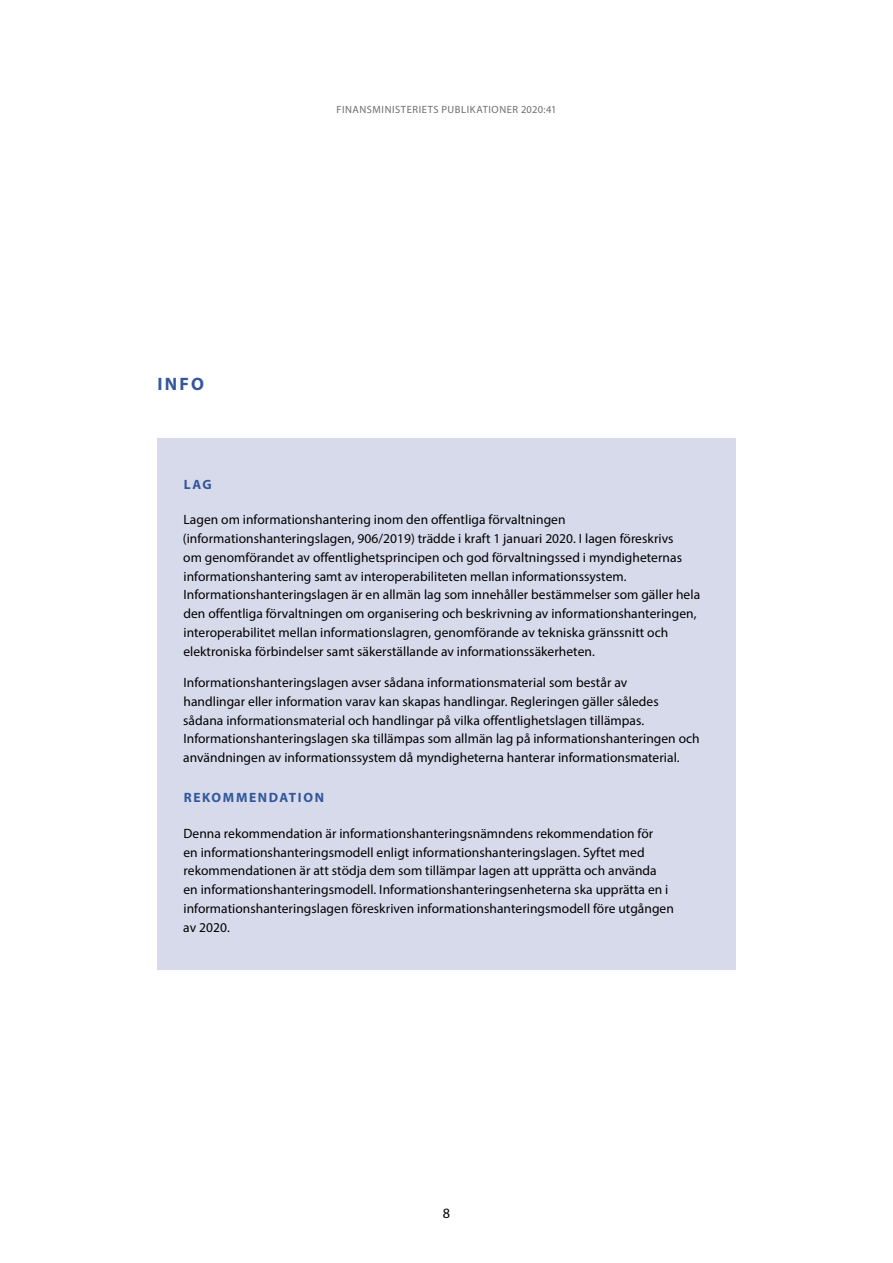
<style>
.page{position:relative;width:893px;height:1263px;background:#fff}
.page>*{position:absolute;margin:0;border:0;box-sizing:border-box;transform-origin:0 0}
.esipuheots__sisällys{font:700 18px "Myriad Pro";color:#33579a}
.t1{font:14.25px "Myriad Pro";color:#000}
.Laatikkoteksti{font:13.5px/18.8px "Myriad Pro";letter-spacing:.005em;color:#000}
.laatikko-otsikko{font:700 13.5px "Myriad Pro";letter-spacing:.12em;color:#33579a}
.t2{font:10.5px "Myriad Pro";letter-spacing:.055em;color:#6e6e6d}
</style>
<div class="page">
<div style="left:157px;top:438px;width:579px;height:531px;background:#d7daeb"></div>
<p class="esipuheots__sisällys" style="left:158px;top:372px;width:48px">INFO</p>
<p class="t2" style="left:337px;top:103px;width:221px">FINANSMINISTERIETS PUBLIKATIONER 2020:41</p>
<p class="laatikko-otsikko" style="left:184px;top:475px;width:29px">LAG</p>
<p class="Laatikkoteksti" style="left:183px;top:510px;width:519px">Lagen om informationshantering inom den offentliga förvaltningen (informationshanteringslagen, 906/2019) trädde i kraft 1 januari 2020. I lagen föreskrivs<br>om genomförandet av offentlighetsprincipen och god förvaltningssed i myndigheternas informationshantering samt av interoperabiliteten mellan informationssystem.<br>Informationshanteringslagen är en allmän lag som innehåller bestämmelser som gäller hela den offentliga förvaltningen om organisering och beskrivning av informationshanteringen, interoperabilitet mellan informationslagren, genomförande av tekniska gränssnitt och elektroniska förbindelser samt säkerställande av informationssäkerheten.</p>
<p class="Laatikkoteksti" style="left:183px;top:673px;width:518px">Informationshanteringslagen avser sådana informationsmaterial som består av<br>handlingar eller information varav kan skapas handlingar. Regleringen gäller således sådana informationsmaterial och handlingar på vilka offentlighetslagen tillämpas.<br>Informationshanteringslagen ska tillämpas som allmän lag på informationshanteringen och användningen av informationssystem då myndigheterna hanterar informationsmaterial.</p>
<p class="laatikko-otsikko" style="left:184px;top:789px;width:142px">REKOMMENDATION</p>
<p class="Laatikkoteksti" style="left:183px;top:824px;width:492px">Denna rekommendation är informationshanteringsnämndens rekommendation för<br>en informationshanteringsmodell enligt informationshanteringslagen. Syftet med rekommendationen är att stödja dem som tillämpar lagen att upprätta och använda en informationshanteringsmodell. Informationshanteringsenheterna ska upprätta en i informationshanteringslagen föreskriven informationshanteringsmodell före utgången av 2020.</p>
<p class="t1" style="left:443px;top:1204px;width:9px">8</p>
</div>
